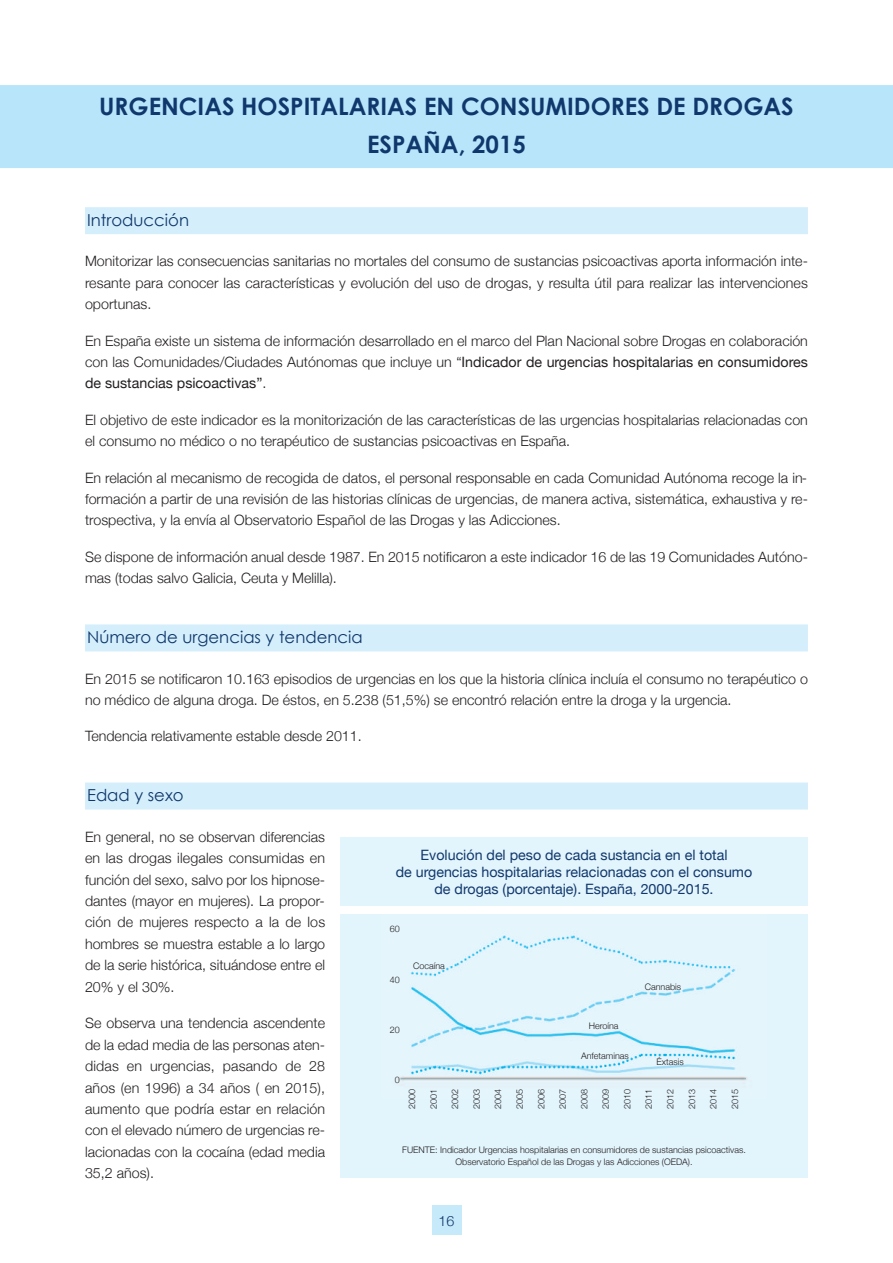
<style>
.page{position:relative;width:893px;height:1263px;background:#fff}
.page>*{position:absolute;margin:0;border:0;box-sizing:border-box;transform-origin:0 0}
.t1{font:700 24px/38px "Century Gothic";color:#11386d;text-align:center}
.t2{font:16.5px "Century Gothic";color:#11386d}
.t3{font:300 14.25px/21.5px "Helvetica Neue";color:#231f20;text-align:justify}
.t4{font:14.25px/17.2px "Helvetica Neue";color:#11386d;text-align:center}
.t5{font:300 14.25px "Helvetica Neue";color:#11386d}
.t6{font:300 9px/12.8px "Helvetica Neue";color:#231f20;text-align:center}
.s1{font-weight:400}
</style>
<div class="page">
<div style="left:432px;top:1205px;width:29px;height:30px;background:#c6eafa"></div>
<div style="left:0;top:85px;width:893px;height:45px;background:#b9e5fa"></div>
<div style="left:0;top:123px;width:893px;height:45px;background:#b9e5fa"></div>
<div style="left:85px;top:207px;width:723px;height:27px;background:#d4effb"></div>
<div style="left:85px;top:624px;width:723px;height:27px;background:#d4effb"></div>
<div style="left:85px;top:782px;width:723px;height:27px;background:#d4effb"></div>
<div style="left:340px;top:914px;width:468px;height:264px;background:#e2f4fc"></div>
<img style="left:398px;top:935px;width:350px;height:146px">
<div style="left:340px;top:838px;width:468px;height:68px;background:#e2f4fc"></div>
<h1 class="t1" style="left:99px;top:87px;width:696px">URGENCIAS HOSPITALARIAS EN CONSUMIDORES DE DROGAS<br>ESPAÑA, 2015</h1>
<p class="t2" style="left:87px;top:209px;width:103px">Introducción</p>
<p class="t3" style="left:85px;top:250px;width:724px">Monitorizar las consecuencias sanitarias no mortales del consumo de sustancias psicoactivas aporta información inte&shy;resante para conocer las características y evolución del uso de drogas, y resulta útil para realizar las intervenciones oportunas.</p>
<p class="t3" style="left:85px;top:329px;width:724px">En España existe un sistema de información desarrollado en el marco del Plan Nacional sobre Drogas en colaboración con las Comunidades/Ciudades Autónomas que incluye un “<span class="s1">Indicador de urgencias hospitalarias en consumidores de sustancias psicoactivas”</span>.</p>
<p class="t3" style="left:85px;top:409px;width:724px">El objetivo de este indicador es la monitorización de las características de las urgencias hospitalarias relacionadas con el consumo no médico o no terapéutico de sustancias psicoactivas en España.</p>
<p class="t3" style="left:85px;top:466px;width:724px">En relación al mecanismo de recogida de datos, el personal responsable en cada Comunidad Autónoma recoge la in&shy;formación a partir de una revisión de las historias clínicas de urgencias, de manera activa, sistemática, exhaustiva y re&shy;trospectiva, y la envía al Observatorio Español de las Drogas y las Adicciones.</p>
<p class="t3" style="left:85px;top:546px;width:724px">Se dispone de información anual desde 1987. En 2015 notificaron a este indicador 16 de las 19 Comunidades Autóno&shy;mas (todas salvo Galicia, Ceuta y Melilla).</p>
<p class="t2" style="left:87px;top:626px;width:277px">Número de urgencias y tendencia</p>
<p class="t3" style="left:85px;top:667px;width:724px">En 2015 se notificaron 10.163 episodios de urgencias en los que la historia clínica incluía el consumo no terapéutico o no médico de alguna droga. De éstos, en 5.238 (51,5%) se encontró relación entre la droga y la urgencia.</p>
<p class="t3" style="left:85px;top:725px;width:278px">Tendencia relativamente estable desde 2011.</p>
<p class="t2" style="left:87px;top:784px;width:98px">Edad y sexo</p>
<p class="t3" style="left:85px;top:825px;width:242px">En general, no se observan diferencias en las drogas ilegales consumidas en función del sexo, salvo por los hipnose&shy;dantes (mayor en mujeres). La propor&shy;ción de mujeres respecto a la de los hombres se muestra estable a lo largo de la serie histórica, situándose entre el 20% y el 30%.</p>
<p class="t3" style="left:85px;top:1012px;width:242px">Se observa una tendencia ascendente de la edad media de las personas aten&shy;didas en urgencias, pasando de 28 años (en 1996) a 34 años ( en 2015), aumento que podría estar en relación con el elevado número de urgencias re&shy;lacionadas con la cocaína (edad media 35,2 años).</p>
<p class="t4" style="left:396px;top:846px;width:358px">Evolución del peso de cada sustancia en el total<br>de urgencias hospitalarias relacionadas con el consumo de drogas (porcentaje). España, 2000-2015.</p>
<p class="t6" style="left:390px;top:923px;width:12px">60</p>
<p class="t6" style="left:390px;top:973px;width:12px">40</p>
<p class="t6" style="left:413px;top:959px;width:33px">Cocaína</p>
<p class="t6" style="left:645px;top:980px;width:38px">Cannabis</p>
<p class="t6" style="left:390px;top:1023px;width:12px">20</p>
<p class="t6" style="left:395px;top:1073px;width:7px">0</p>
<p class="t6" style="left:589px;top:1019px;width:31px">Heroína</p>
<p class="t6" style="left:581px;top:1049px;width:49px">Anfetaminas</p>
<p class="t6" style="left:657px;top:1055px;width:29px">Éxtasis</p>
<p class="t6" style="left:405px;top:1109px;width:22px;rotate:-90deg">2000</p>
<p class="t6" style="left:427px;top:1109px;width:22px;rotate:-90deg">2001</p>
<p class="t6" style="left:448px;top:1109px;width:22px;rotate:-90deg">2002</p>
<p class="t6" style="left:470px;top:1109px;width:22px;rotate:-90deg">2003</p>
<p class="t6" style="left:491px;top:1109px;width:22px;rotate:-90deg">2004</p>
<p class="t6" style="left:513px;top:1109px;width:22px;rotate:-90deg">2005</p>
<p class="t6" style="left:535px;top:1109px;width:22px;rotate:-90deg">2006</p>
<p class="t6" style="left:556px;top:1109px;width:22px;rotate:-90deg">2007</p>
<p class="t6" style="left:578px;top:1109px;width:22px;rotate:-90deg">2008</p>
<p class="t6" style="left:599px;top:1109px;width:22px;rotate:-90deg">2009</p>
<p class="t6" style="left:621px;top:1109px;width:22px;rotate:-90deg">2010</p>
<p class="t6" style="left:642px;top:1109px;width:22px;rotate:-90deg">2011</p>
<p class="t6" style="left:664px;top:1109px;width:22px;rotate:-90deg">2012</p>
<p class="t6" style="left:685px;top:1109px;width:22px;rotate:-90deg">2013</p>
<p class="t6" style="left:707px;top:1109px;width:22px;rotate:-90deg">2014</p>
<p class="t6" style="left:728px;top:1109px;width:22px;rotate:-90deg">2015</p>
<p class="t6" style="left:402px;top:1143px;width:345px">FUENTE: Indicador Urgencias hospitalarias en consumidores de sustancias psicoactivas.<br>Observatorio Español de las Drogas y las Adicciones (OEDA).</p>
<p class="t5" style="left:439px;top:1212px;width:17px">16</p>
</div>
